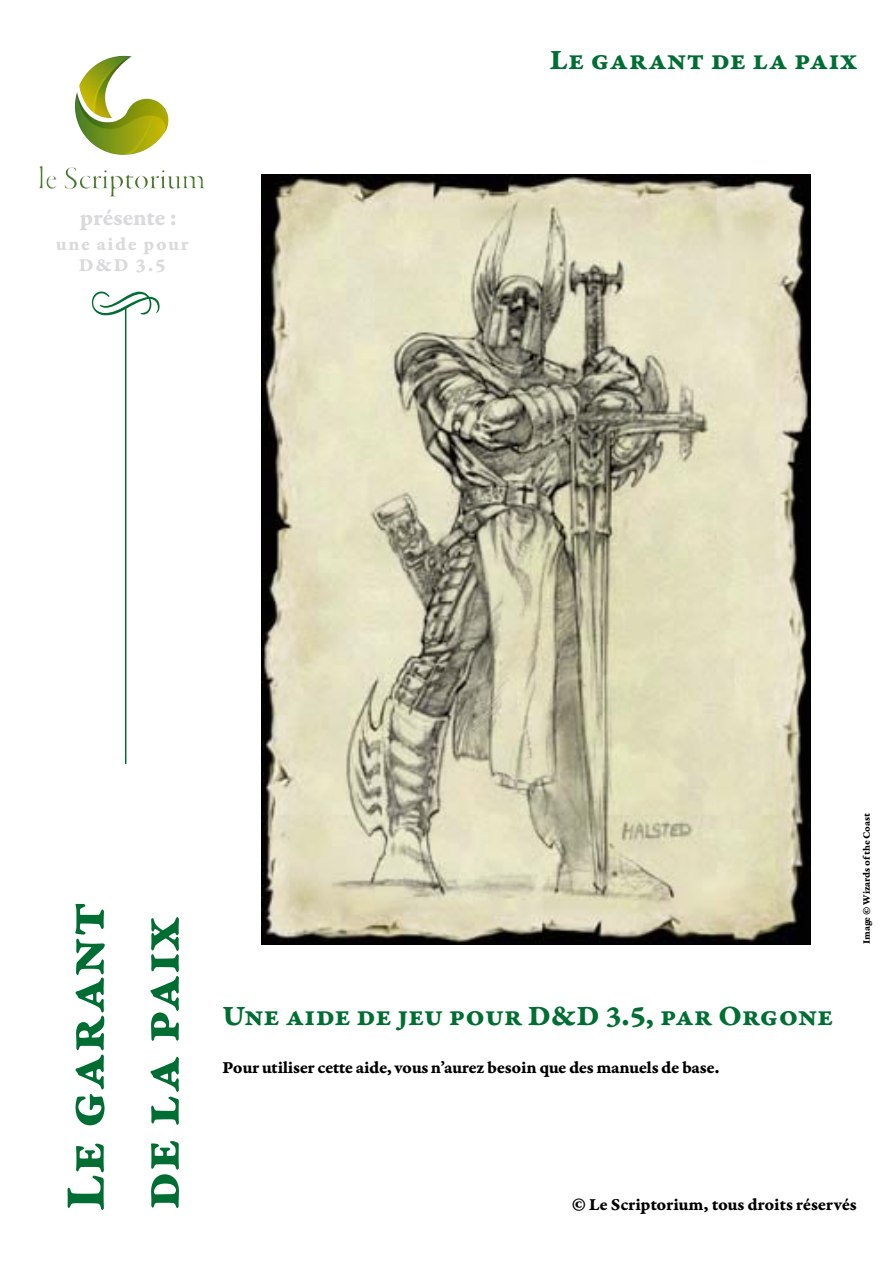
<style>
.page{position:relative;width:893px;height:1263px;background:#fff}
.page>*{position:absolute;margin:0;border:0;box-sizing:border-box;transform-origin:0 0}
.t1{font:60px/75px "Garamond Premr Pro Bd Capt";color:#006e33}
.t2{font:30px "Garamond Premr Pro Bd Capt";letter-spacing:-.01em;color:#006e33}
.t3{font:24px "Garamond Premr Pro Bd Capt";color:#d9dadb}
.t4{font:19.5px/21.5px "Garamond Premr Pro Bd Capt";color:#d9dadb;text-align:center}
.t5{font:18px "Garamond Premr Pro Bd Capt";letter-spacing:-.02em;color:#000}
.t6{font:10.5px "Garamond Premr Pro Bd Capt";letter-spacing:-.015em;color:#000}
</style>
<div class="page">
<svg style="left:40px;top:55px;width:163px;height:142px"></svg>
<img style="left:79px;top:77px;width:33px;height:41px">
<hr style="left:125px;top:308px;width:1px;height:456px;background:#006e33">
<svg style="left:92px;top:291px;width:68px;height:24px"></svg>
<img style="left:261px;top:174px;width:550px;height:770px">
<h3 class="t3" style="left:80px;top:203px;width:99px">présente :</h3>
<p class="t4" style="left:56px;top:234px;width:134px">une aide pour<br>D&amp;D 3.5</p>
<h2 class="t2" style="left:550px;top:41px;width:309px">Le garant de la paix</h2>
<h1 class="t1" style="left:49px;top:1210px;width:310px;rotate:-90deg">Le garant de la paix</h1>
<h2 class="t2" style="left:223px;top:998px;width:612px">Une aide de jeu pour D&amp;D 3.5, par Orgone</h2>
<p class="t5" style="left:223px;top:1056px;width:499px">Pour utiliser cette aide, vous n’aurez besoin que des manuels de base.</p>
<p class="t6" style="left:860px;top:944px;width:132px;rotate:-90deg">Image © Wizards of the Coast</p>
<p class="t5" style="left:572px;top:1193px;width:287px">© Le Scriptorium, tous droits réservés</p>
</div>
